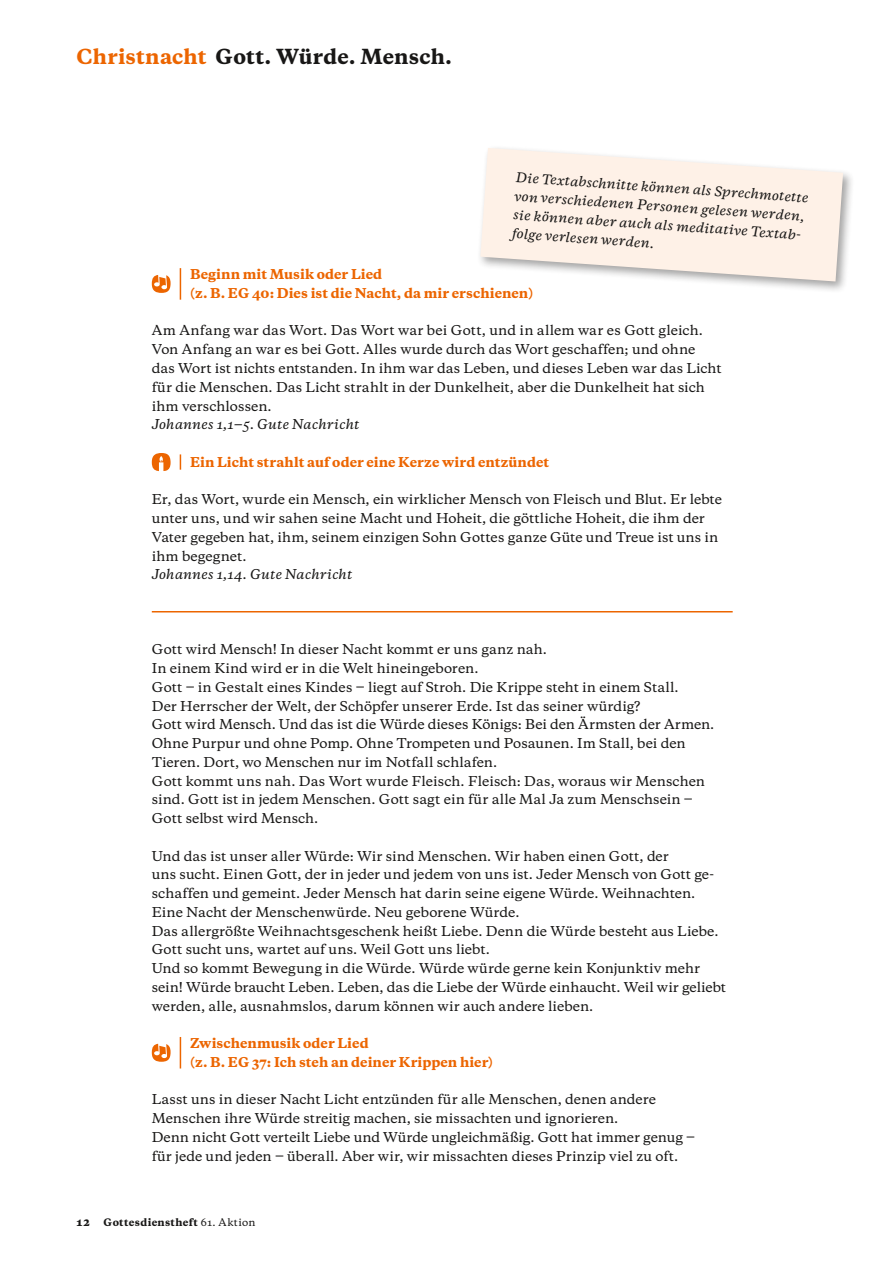
<style>
.page{position:relative;width:893px;height:1263px;background:#fff}
.page>*{position:absolute;margin:0;border:0;box-sizing:border-box;transform-origin:0 0}
.t1{font:800 19.5px "Galaxie Copernicus";letter-spacing:.01em;color:#181716}
.t2{font:500 12.75px/18.8px "Galaxie Copernicus";color:#181716}
.t3{font:italic 500 12.75px/18.8px "Galaxie Copernicus";letter-spacing:.015em;color:#181716}
.t4{font:800 12.75px/18.8px "Galaxie Copernicus";letter-spacing:.005em;color:#ec6500}
.t5{font:800 9.75px "Galaxie Copernicus";letter-spacing:.035em;color:#181716}
.s1{color:#ec6500}
.s2{font-size:11.25px}
.s3{font-weight:500}
</style>
<div class="page">
<div style="left:477px;top:144px;width:378px;height:150px;background:#181716;opacity:.4"></div>
<svg style="left:480px;top:148px;width:363px;height:133px;background:#faf0e8"></svg>
<hr style="left:152px;top:611px;width:581px;height:1px;background:#ec6500">
<hr style="left:180px;top:268px;width:1px;height:32px;background:#ec6500">
<svg style="left:152px;top:275px;width:19px;height:18px"></svg>
<svg style="left:180px;top:454px;width:1px;height:16px"></svg>
<svg style="left:152px;top:453px;width:19px;height:18px"></svg>
<hr style="left:180px;top:1037px;width:1px;height:31px;background:#ec6500">
<svg style="left:152px;top:1044px;width:19px;height:18px"></svg>
<h1 class="t1" style="left:77px;top:43px;width:377px"><span class="s1">Christnacht</span> Gott. Würde. Mensch.</h1>
<p class="t3" style="left:517px;top:168px;width:295px;rotate:4deg">Die Textabschnitte können als Sprechmotette von verschiedenen Personen gelesen werden, sie können aber auch als meditative Textab&shy;folge verlesen werden.</p>
<p class="t4" style="left:190px;top:265px;width:345px">Beginn mit Musik oder Lied<br>(z. B. EG 40: Dies ist die Nacht, da mir erschienen)</p>
<p class="t2" style="left:152px;top:321px;width:571px">Am Anfang war das Wort. Das Wort war bei Gott, und in allem war es Gott gleich.<br>Von Anfang an war es bei Gott. Alles wurde durch das Wort geschaffen; und ohne das Wort ist nichts entstanden. In ihm war das Leben, und dieses Leben war das Licht für die Menschen. Das Licht strahlt in der Dunkelheit, aber die Dunkelheit hat sich ihm verschlossen.</p>
<p class="t3" style="left:152px;top:415px;width:209px">Johannes 1,1‒5. Gute Nachricht</p>
<p class="t4" style="left:190px;top:453px;width:361px">Ein Licht strahlt auf oder eine Kerze wird entzündet</p>
<p class="t2" style="left:152px;top:490px;width:572px">Er, das Wort, wurde ein Mensch, ein wirklicher Mensch von Fleisch und Blut. Er lebte unter uns, und wir sahen seine Macht und Hoheit, die göttliche Hoheit, die ihm der Vater gegeben hat, ihm, seinem einzigen Sohn Gottes ganze Güte und Treue ist uns in ihm begegnet.</p>
<p class="t3" style="left:152px;top:565px;width:202px">Johannes 1,14. Gute Nachricht</p>
<p class="t2" style="left:152px;top:640px;width:564px">Gott wird Mensch! In dieser Nacht kommt er uns ganz nah.<br>In einem Kind wird er in die Welt hineingeboren.<br>Gott ‒ in Gestalt eines Kindes ‒ liegt auf Stroh. Die Krippe steht in einem Stall.<br>Der Herrscher der Welt, der Schöpfer unserer Erde. Ist das seiner würdig?<br>Gott wird Mensch. Und das ist die Würde dieses Königs: Bei den Ärmsten der Armen.<br>Ohne Purpur und ohne Pomp. Ohne Trompeten und Posaunen. Im Stall, bei den Tieren. Dort, wo Menschen nur im Notfall schlafen.<br>Gott kommt uns nah. Das Wort wurde Fleisch. Fleisch: Das, woraus wir Menschen sind. Gott ist in jedem Menschen. Gott sagt ein für alle Mal Ja zum Menschsein ‒ Gott selbst wird Mensch.</p>
<p class="t2" style="left:152px;top:846px;width:576px">Und das ist unser aller Würde: Wir sind Menschen. Wir haben einen Gott, der<br>uns sucht. Einen Gott, der in jeder und jedem von uns ist. Jeder Mensch von Gott ge&shy;schaffen und gemeint. Jeder Mensch hat darin seine eigene Würde. Weihnachten.<br>Eine Nacht der Menschenwürde. Neu geborene Würde.<br>Das allergrößte Weihnachtsgeschenk heißt Liebe. Denn die Würde besteht aus Liebe.<br>Gott sucht uns, wartet auf uns. Weil Gott uns liebt.<br>Und so kommt Bewegung in die Würde. Würde würde gerne kein Konjunktiv mehr sein! Würde braucht Leben. Leben, das die Liebe der Würde einhaucht. Weil wir geliebt werden, alle, ausnahmslos, darum können wir auch andere lieben.</p>
<p class="t4" style="left:190px;top:1034px;width:304px">Zwischenmusik oder Lied<br>(z. B. EG 37: Ich steh an deiner Krippen hier)</p>
<p class="t2" style="left:152px;top:1090px;width:545px">Lasst uns in dieser Nacht Licht entzünden für alle Menschen, denen andere Menschen ihre Würde streitig machen, sie missachten und ignorieren.<br>Denn nicht Gott verteilt Liebe und Würde ungleichmäßig. Gott hat immer genug ‒ für jede und jeden ‒ überall. Aber wir, wir missachten dieses Prinzip viel zu oft.</p>
<p class="t5" style="left:77px;top:1216px;width:180px"><span class="s2">12</span> Gottesdienstheft <span class="s3">61. Aktion</span></p>
</div>
